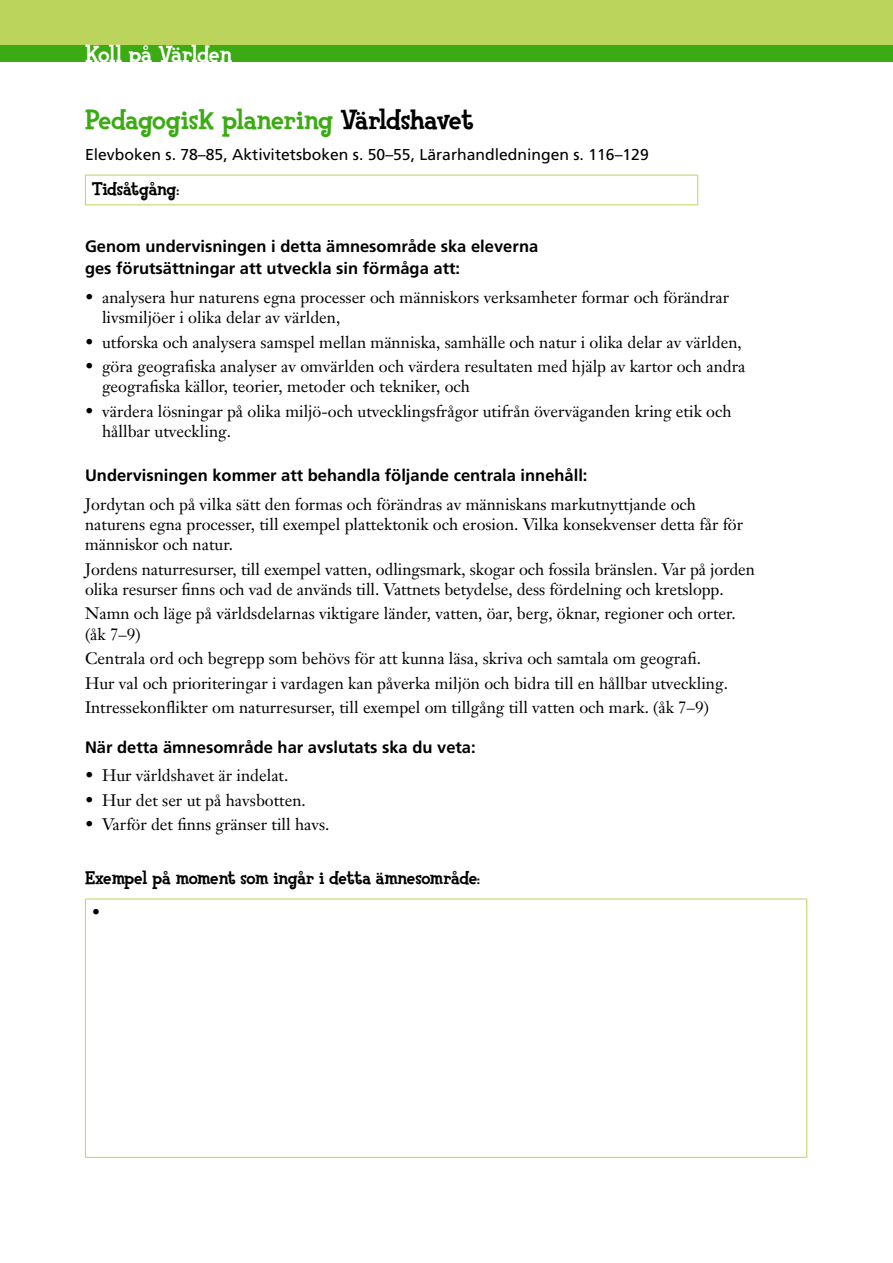
<style>
.page{position:relative;width:893px;height:1263px;background:#fff}
.page>*{position:absolute;margin:0;border:0;box-sizing:border-box;transform-origin:0 0}
.t1{font:800 28.5px "Fink";letter-spacing:-.025em;color:#3baa13}
.t2{font:800 24px "Fink";letter-spacing:-.035em;color:#fff}
.t3{font:800 18.75px "Fink";letter-spacing:-.02em;color:#000}
.t4{font:16.5px/20.2px "Janson Text";color:#000}
.t5{font:700 16.5px/22.5px "Frutiger LT";color:#000}
.t6{font:15.75px "Frutiger LT";color:#000}
.s1{color:#000}
</style>
<div class="page">
<div style="left:0;top:0;width:893px;height:62px;background:#3baa13"></div>
<div style="left:0;top:0;width:893px;height:45px;background:#bbd55c"></div>
<hr style="left:85px;top:175px;width:102px;height:1px;background:#bbd55c">
<svg style="left:85px;top:175px;width:1px;height:29px"></svg>
<hr style="left:187px;top:175px;width:511px;height:1px;background:#bbd55c">
<svg style="left:697px;top:175px;width:1px;height:29px"></svg>
<hr style="left:85px;top:204px;width:102px;height:1px;background:#bbd55c">
<hr style="left:187px;top:204px;width:511px;height:1px;background:#bbd55c">
<hr style="left:85px;top:899px;width:722px;height:1px;background:#bbd55c">
<hr style="left:85px;top:899px;width:1px;height:258px;background:#bbd55c">
<hr style="left:806px;top:899px;width:1px;height:258px;background:#bbd55c">
<hr style="left:85px;top:1157px;width:722px;height:1px;background:#bbd55c">
<h2 class="t2" style="left:85px;top:39px;width:149px">Koll på Världen</h2>
<h1 class="t1" style="left:85px;top:101px;width:390px">Pedagogisk planering <span class="s1">Världshavet</span></h1>
<p class="t6" style="left:85px;top:145px;width:565px">Elevboken s. 78–85, Aktivitetsboken s. 50–55, Lärarhandledningen s. 116–129</p>
<p class="t3" style="left:92px;top:177px;width:89px">Tidsåtgång:</p>
<p class="t5" style="left:85px;top:235px;width:455px">Genom undervisningen i detta ämnesområde ska eleverna ges förutsättningar att utveckla sin förmåga att:</p>
<p class="t4" style="left:102px;top:287px;width:629px;text-indent:-17px">• analysera hur naturens egna processer och människors verksamheter formar och förändrar livsmiljöer i olika delar av världen,</p>
<p class="t4" style="left:85px;top:332px;width:658px">• utforska och analysera samspel mellan människa, samhälle och natur i olika delar av världen,</p>
<p class="t4" style="left:102px;top:356px;width:645px;text-indent:-17px">• göra geografiska analyser av omvärlden och värdera resultaten med hjälp av kartor och andra geografiska källor, teorier, metoder och tekniker, och</p>
<p class="t4" style="left:102px;top:401px;width:631px;text-indent:-17px">• värdera lösningar på olika miljö-och utvecklingsfrågor utifrån överväganden kring etik och hållbar utveckling.</p>
<p class="t5" style="left:85px;top:464px;width:504px">Undervisningen kommer att behandla följande centrala innehåll:</p>
<p class="t4" style="left:85px;top:494px;width:660px">Jordytan och på vilka sätt den formas och förändras av människans markutnyttjande och naturens egna processer, till exempel plattektonik och erosion. Vilka konsekvenser detta får för människor och natur.</p>
<p class="t4" style="left:85px;top:559px;width:671px">Jordens naturresurser, till exempel vatten, odlingsmark, skogar och fossila bränslen. Var på jorden olika resurser finns och vad de används till. Vattnets betydelse, dess fördelning och kretslopp.</p>
<p class="t4" style="left:85px;top:603px;width:652px">Namn och läge på världsdelarnas viktigare länder, vatten, öar, berg, öknar, regioner och orter. (åk 7–9)</p>
<p class="t4" style="left:85px;top:646px;width:644px;line-height:24.5px">Centrala ord och begrepp som behövs för att kunna läsa, skriva och samtala om geografi.<br>Hur val och prioriteringar i vardagen kan påverka miljön och bidra till en hållbar utveckling.<br>Intressekonflikter om naturresurser, till exempel om tillgång till vatten och mark. (åk 7–9)</p>
<p class="t5" style="left:85px;top:736px;width:392px">När detta ämnesområde har avslutats ska du veta:</p>
<p class="t4" style="left:85px;top:765px;width:205px">• Hur världshavet är indelat.</p>
<p class="t4" style="left:85px;top:790px;width:222px">• Hur det ser ut på havsbotten.</p>
<p class="t4" style="left:85px;top:814px;width:246px">• Varför det finns gränser till havs.</p>
<p class="t3" style="left:85px;top:866px;width:396px">Exempel på moment som ingår i detta ämnesområde:</p>
<p class="t4" style="left:92px;top:902px;width:10px">•</p>
</div>
